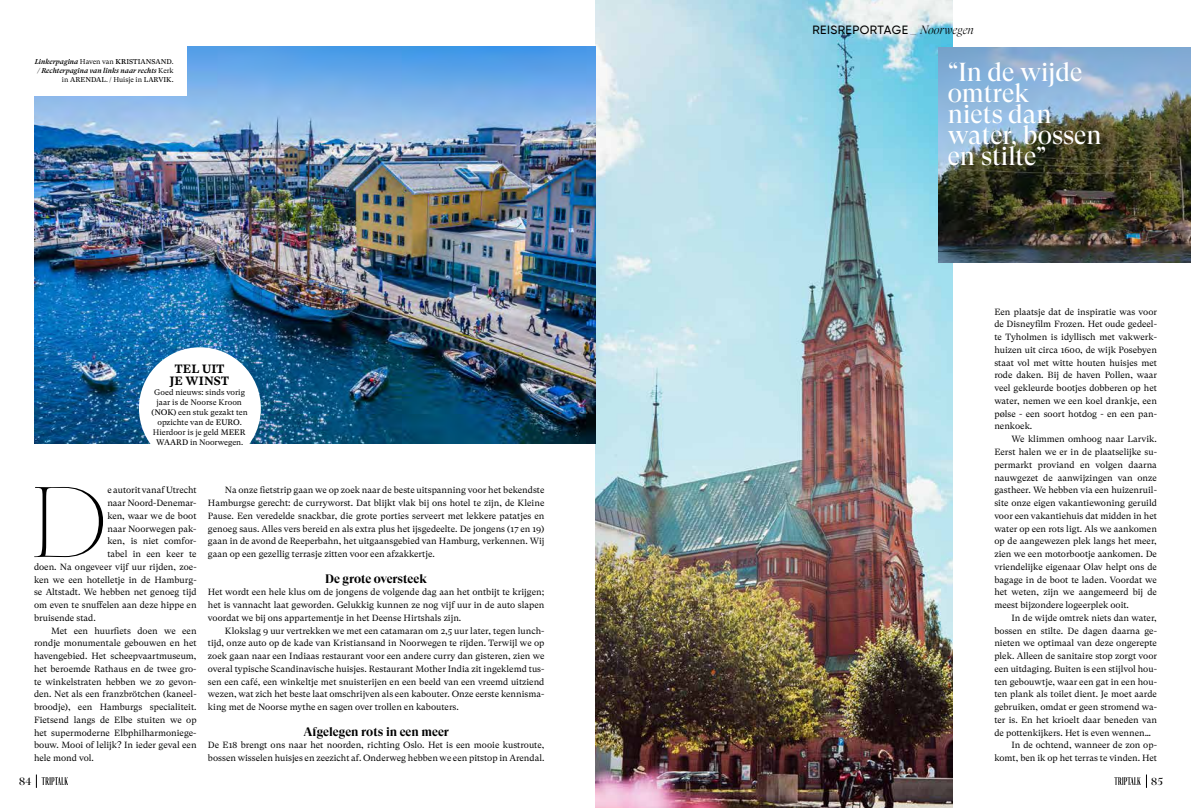
<style>
.page{position:relative;width:1191px;height:808px;background:#fff}
.page>*{position:absolute;margin:0;border:0;box-sizing:border-box;transform-origin:0 0}
.t1{font:100 101.2px "Ogg";color:#000}
.t2{font:26px/21px "GT Super Display";color:#fff}
.t3{font:700 12.3px "GT Super Display";color:#000}
.t4{font:500 12px "Gilroy";letter-spacing:.04em;color:#000}
.t5{font:700 12px/12px "GT Super Text";letter-spacing:.01em;color:#000;text-align:center}
.t6{font:11px "GT Super Display";color:#000}
.t7{font:10.6px "GT Super Display";color:#000;scale:1.04 1}
.t8{font:9px/12.8px "GT Super Text";color:#000;text-align:justify}
.t9{font:8px/10px "GT Super Text";color:#000;text-align:center}
.t10{font:italic 500 7px/9px "GT Super Text";color:#000;text-align:right}
.s1{font-weight:400;font-style:normal}
.s2{font-style:normal}
.s3{font-weight:400}
.s4{font-style:inherit}
.s5{font-family:"GT Super Display";font-weight:300;font-style:italic}
</style>
<div class="page">
<img style="left:595px;top:0;width:357px;height:808px">
<img style="left:34px;top:47px;width:561px;height:397px">
<svg style="left:139px;top:347px;width:122px;height:97px"></svg>
<img style="left:938px;top:47px;width:253px;height:216px">
<div style="left:33px;top:46px;width:153px;height:49px;background:#fff"></div>
<svg style="left:1146px;top:774px;width:1px;height:14px"></svg>
<svg style="left:36px;top:774px;width:32px;height:14px"></svg>
<svg style="left:1114px;top:777px;width:26px;height:8px"></svg>
<p class="t10" style="left:35px;top:57px;width:140px">Linkerpagina <span class="s1">Haven van</span> <span class="s2">KR</span><span class="s1">ISTIANSAND</span><span class="s1">. </span><span class="s3">/</span> Rechterpagina van links naar rechts <span class="s1">Kerk in</span> <span class="s1">ARENDAL</span><span class="s1">. / Huisje in</span> <span class="s1">LARVIK.</span></p>
<h3 class="t5" style="left:170px;top:362px;width:61px">TEL UIT<br>JE WINST</h3>
<p class="t9" style="left:152px;top:387px;width:98px">Goed nieuws: sinds vorig jaar is de Noorse Kroon <span class="s4">(NOK)</span> een stuk gezakt ten opzichte van de <span class="s4">EURO</span>.<br>Hierdoor is je geld <span class="s4">MEER<br>WAARD</span> in Noorwegen.</p>
<h1 class="t1" style="left:33px;top:456px;width:76px">D</h1>
<p class="t8" style="left:107px;top:484px;width:91px">e autorit vanaf Utrecht</p>
<p class="t8" style="left:107px;top:497px;width:91px">naar Noord-Denemar-</p>
<p class="t8" style="left:107px;top:509px;width:91px">ken, waar we de boot</p>
<p class="t8" style="left:107px;top:522px;width:91px">naar Noorwegen pak-</p>
<p class="t8" style="left:107px;top:535px;width:91px">ken, is niet comfor-</p>
<p class="t8" style="left:107px;top:548px;width:91px">tabel in een keer te</p>
<p class="t8" style="left:34px;top:560px;width:164px">doen. Na ongeveer vijf uur rijden, zoe-</p>
<p class="t8" style="left:34px;top:573px;width:164px">ken we een hotelletje in de Hamburg-</p>
<p class="t8" style="left:34px;top:586px;width:164px">se Altstadt. We hebben net genoeg tijd</p>
<p class="t8" style="left:34px;top:599px;width:164px">om even te snuffelen aan deze hippe en</p>
<p class="t8" style="left:34px;top:611px;width:63px">bruisende stad.</p>
<p class="t8" style="left:51px;top:624px;width:147px">Met een huurfiets doen we een</p>
<p class="t8" style="left:34px;top:637px;width:164px">rondje monumentale gebouwen en het</p>
<p class="t8" style="left:34px;top:650px;width:164px">havengebied. Het scheepvaartmuseum,</p>
<p class="t8" style="left:34px;top:662px;width:164px">het beroemde Rathaus en de twee gro-</p>
<p class="t8" style="left:34px;top:675px;width:164px">te winkelstraten hebben we zo gevon-</p>
<p class="t8" style="left:34px;top:688px;width:164px">den. Net als een franzbrötchen (kaneel-</p>
<p class="t8" style="left:34px;top:701px;width:164px">broodje), een Hamburgs specialiteit.</p>
<p class="t8" style="left:34px;top:713px;width:164px">Fietsend langs de Elbe stuiten we op</p>
<p class="t8" style="left:34px;top:726px;width:164px">het supermoderne Elbphilharmoniege-</p>
<p class="t8" style="left:34px;top:739px;width:164px">bouw. Mooi of lelijk? In ieder geval een</p>
<p class="t8" style="left:34px;top:752px;width:61px">hele mond vol.</p>
<p class="t8" style="left:208px;top:484px;width:338px;text-indent:17px">Na onze fietstrip gaan we op zoek naar de beste uitspanning voor het bekendste Hamburgse gerecht: de curryworst. Dat blijkt vlak bij ons hotel te zijn, de Kleine Pause. Een veredelde snackbar, die grote porties serveert met lekkere patatjes en genoeg saus. Alles vers bereid en als extra plus het ijsgedeelte. De jongens (17 en 19) gaan in de avond de Reeperbahn, het uitgaansgebied van Hamburg, verkennen. Wij gaan op een gezellig terrasje zitten voor een afzakkertje.</p>
<h3 class="t3" style="left:325px;top:572px;width:104px">De grote oversteek</h3>
<p class="t8" style="left:208px;top:586px;width:338px">Het wordt een hele klus om de jongens de volgende dag aan het ontbijt te krijgen; het is vannacht laat geworden. Gelukkig kunnen ze nog vijf uur in de auto slapen voordat we bij ons appartementje in het Deense Hirtshals zijn.</p>
<p class="t8" style="left:208px;top:624px;width:338px;text-indent:17px">Klokslag 9 uur vertrekken we met een catamaran om 2,5 uur later, tegen lunch&shy;tijd, onze auto op de kade van Kristiansand in Noorwegen te rijden. Terwijl we op zoek gaan naar een Indiaas restaurant voor een andere curry dan gisteren, zien we overal typische Scandinavische huisjes. Restaurant Mother India zit ingeklemd tus&shy;sen een café, een winkeltje met snuisterijen en een beeld van een vreemd uitziend wezen, wat zich het beste laat omschrijven als een kabouter. Onze eerste kennisma&shy;king met de Noorse mythe en sagen over trollen en kabouters.</p>
<h3 class="t3" style="left:303px;top:725px;width:147px">Afgelegen rots in een meer</h3>
<p class="t8" style="left:208px;top:739px;width:338px">De E18 brengt ons naar het noorden, richting Oslo. Het is een mooie kustroute, bossen wisselen huisjes en zeezicht af. Onderweg hebben we een pitstop in Arendal.</p>
<h3 class="t4" style="left:812px;top:22px;width:163px">REISREPORTAGE <span class="s5">_ Noorwegen</span></h3>
<h2 class="t2" style="left:947px;top:62px;width:155px">“In de wijde omtrek<br>niets dan water, bossen en stilte”</h2>
<p class="t8" style="left:994px;top:305px;width:164px">Een plaatsje dat de inspiratie was voor de Disneyfilm Frozen. Het oude gedeel&shy;te Tyholmen is idyllisch met vakwerk&shy;huizen uit circa 1600, de wijk Posebyen staat vol met witte houten huisjes met rode daken. Bij de haven Pollen, waar veel gekleurde bootjes dobberen op het water, nemen we een koel drankje, een pølse - een soort hotdog - en een pan&shy;nenkoek.</p>
<p class="t8" style="left:994px;top:433px;width:164px;text-indent:17px">We klimmen omhoog naar Larvik.<br>Eerst halen we er in de plaatselijke su&shy;permarkt proviand en volgen daarna nauwgezet de aanwijzingen van onze gastheer. We hebben via een huizenruil&shy;site onze eigen vakantiewoning geruild voor een vakantiehuis dat midden in het water op een rots ligt. Als we aankomen op de aangewezen plek langs het meer, zien we een motorbootje aankomen. De vriendelijke eigenaar Olav helpt ons de bagage in de boot te laden. Voordat we het weten, zijn we aangemeerd bij de meest bijzondere logeerplek ooit.</p>
<p class="t8" style="left:1011px;top:611px;width:147px">In de wijde omtrek niets dan water,</p>
<p class="t8" style="left:994px;top:624px;width:164px">bossen en stilte. De dagen daarna ge-</p>
<p class="t8" style="left:994px;top:637px;width:164px">nieten we optimaal van deze ongerepte</p>
<p class="t8" style="left:994px;top:649px;width:164px">plek. Alleen de sanitaire stop zorgt voor</p>
<p class="t8" style="left:994px;top:662px;width:164px">een uitdaging. Buiten is een stijlvol hou-</p>
<p class="t8" style="left:994px;top:675px;width:164px">ten gebouwtje, waar een gat in een hou-</p>
<p class="t8" style="left:994px;top:688px;width:164px">ten plank als toilet dient. Je moet aarde</p>
<p class="t8" style="left:994px;top:701px;width:164px">gebruiken, omdat er geen stromend wa-</p>
<p class="t8" style="left:994px;top:713px;width:164px">ter is. En het krioelt daar beneden van</p>
<p class="t8" style="left:994px;top:726px;width:158px">de pottenkijkers. Het is even wennen…</p>
<p class="t8" style="left:1011px;top:739px;width:147px">In de ochtend, wanneer de zon op-</p>
<p class="t8" style="left:994px;top:752px;width:164px">komt, ben ik op het terras te vinden. Het</p>
<p class="t6" style="left:19px;top:775px;width:13px">84</p>
<p class="t7" style="left:1151px;top:776px;width:13px">85</p>
</div>
